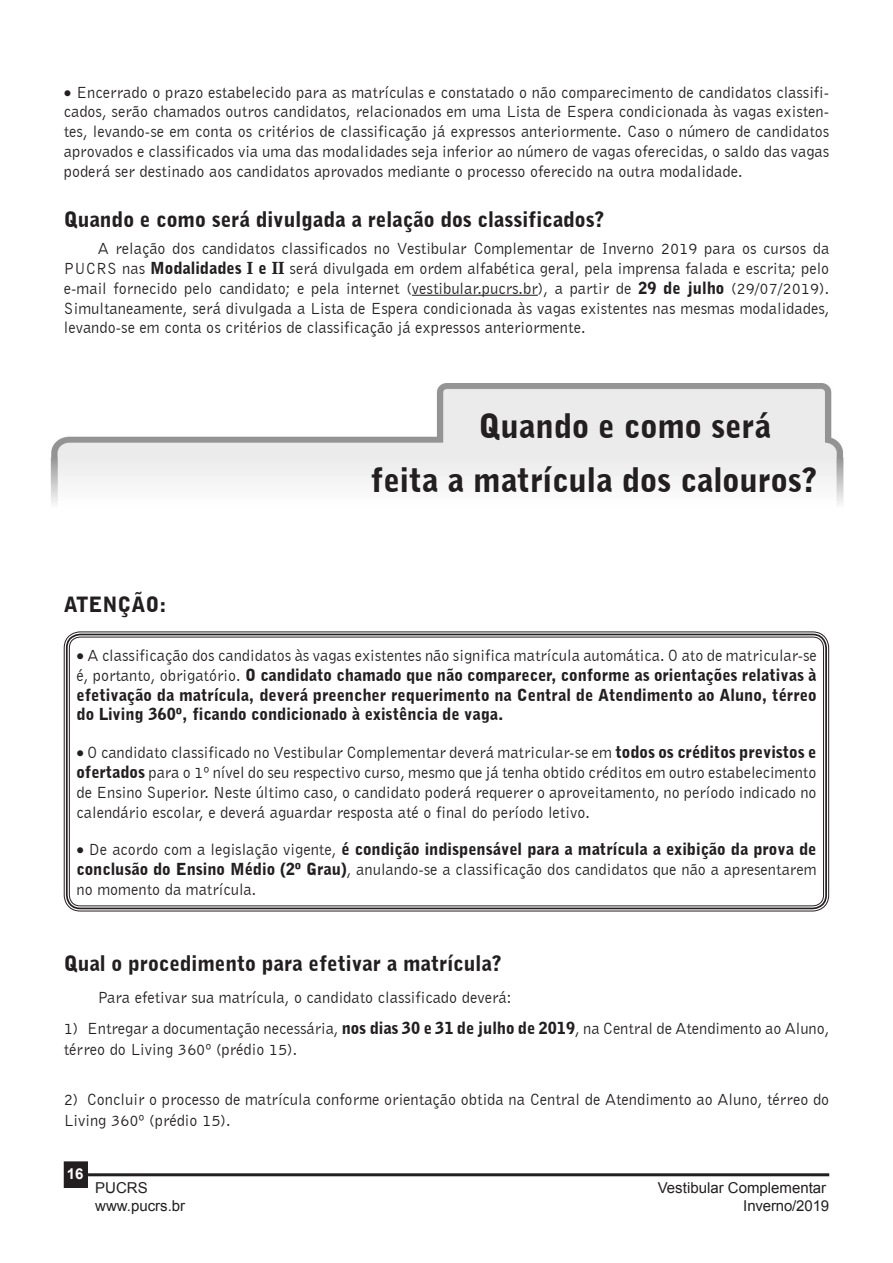
<style>
.page{position:relative;width:893px;height:1263px;background:#fff}
.page>*{position:absolute;margin:0;border:0;box-sizing:border-box;transform-origin:0 0}
.t1{font:900 33px "Bell Gothic BT";color:#231f20}
.t2{font:900 21px "Bell Gothic BT";color:#231f20}
.Corpo_do_Texto_3{font:16.5px/19.8px "Bell Gothic BT";color:#231f20;text-align:justify}
.Corpo_do_Texto_3-2{font:900 16.5px/19.8px "Bell Gothic BT";color:#231f20;text-align:justify}
.t3{font:15px "Arial";color:#231f20}
.t4{font:700 15px "Arial";color:#fff}
.s1{font-weight:900}
.s2{font-weight:400}
</style>
<div class="page">
<div style="left:64px;top:1162px;width:23px;height:25px;background:#231f20"></div>
<div style="left:64px;top:1161px;width:24px;height:27px;border:2px solid #231f20"></div>
<hr style="left:88px;top:1173px;width:741px;height:3px;background:#231f20">
<img style="left:50px;top:384px;width:794px;height:120px">
<hr style="left:412px;top:295px;width:126px;height:1px;background:#231f20">
<div style="left:66px;top:634px;width:761px;height:275px;border:2px solid #231f20;border-radius:14px"></div>
<p class="Corpo_do_Texto_3" style="left:64px;top:82px;width:767px">• Encerrado o prazo estabelecido para as matrículas e constatado o não comparecimento de candidatos classifi&shy;cados, serão chamados outros candidatos, relacionados em uma Lista de Espera condicionada às vagas existen&shy;tes, levando-se em conta os critérios de classificação já expressos anteriormente. Caso o número de candidatos aprovados e classificados via uma das modalidades seja inferior ao número de vagas oferecidas, o saldo das vagas poderá ser destinado aos candidatos aprovados mediante o processo oferecido na outra modalidade.</p>
<p class="t2" style="left:64px;top:207px;width:542px">Quando e como será divulgada a relação dos classificados?</p>
<p class="Corpo_do_Texto_3" style="left:64px;top:238px;width:767px;text-indent:34px">A relação dos candidatos classificados no Vestibular Complementar de Inverno 2019 para os cursos da PUCRS nas <span class="s1">Modalidades I e II</span> será divulgada em ordem alfabética geral, pela imprensa falada e escrita; pelo e-mail fornecido pelo candidato; e pela internet (vestibular.pucrs.br), a partir de <span class="s1">29 de julho</span> (29/07/2019).<br>Simultaneamente, será divulgada a Lista de Espera condicionada às vagas existentes nas mesmas modalidades, levando-se em conta os critérios de classificação já expressos anteriormente.</p>
<p class="t1" style="left:479px;top:406px;width:294px">Quando e como será</p>
<p class="t1" style="left:371px;top:460px;width:447px">feita a matrícula dos calouros?</p>
<p class="t2" style="left:64px;top:592px;width:104px">ATENÇÃO:</p>
<p class="Corpo_do_Texto_3-2" style="left:77px;top:645px;width:742px">• <span class="s2">A classificação dos candidatos às vagas existentes não significa matrícula automática. O ato de matricular-se é, portanto, obrigatório.</span> O candidato chamado que não comparecer, conforme as orientações relativas à efetivação da matrícula, deverá preencher requerimento na Central de Atendimento ao Aluno, térreo do Living 360º, ficando condicionado à existência de vaga.</p>
<p class="Corpo_do_Texto_3" style="left:77px;top:742px;width:742px">• O candidato classificado no Vestibular Complementar deverá matricular-se em <span class="s1">todos os créditos previstos e ofertados</span> para o 1º nível do seu respectivo curso, mesmo que já tenha obtido créditos em outro estabelecimento de Ensino Superior. Neste último caso, o candidato poderá requerer o aproveitamento, no período indicado no calendário escolar, e deverá aguardar resposta até o final do período letivo.</p>
<p class="Corpo_do_Texto_3" style="left:77px;top:840px;width:741px">• De acordo com a legislação vigente, <span class="s1">é condição indispensável para a matrícula a exibição da prova de conclusão do Ensino Médio (2º Grau)</span>, anulando-se a classificação dos candidatos que não a apresentarem no momento da matrícula.</p>
<p class="t2" style="left:64px;top:950px;width:439px">Qual o procedimento para efetivar a matrícula?</p>
<p class="Corpo_do_Texto_3" style="left:98px;top:987px;width:415px">Para efetivar sua matrícula, o candidato classificado deverá:</p>
<p class="Corpo_do_Texto_3" style="left:64px;top:1018px;width:767px;line-height:21px">1) Entregar a documentação necessária, <span class="s1">nos dias 30 e 31 de julho de 2019</span>, na Central de Atendimento ao Aluno, térreo do Living 360º (prédio 15).</p>
<p class="Corpo_do_Texto_3" style="left:64px;top:1089px;width:767px;line-height:21px">2) Concluir o processo de matrícula conforme orientação obtida na Central de Atendimento ao Aluno, térreo do<br>Living 360º (prédio 15).</p>
<p class="t4" style="left:67px;top:1164px;width:18px">16</p>
<p class="t3" style="left:95px;top:1178px;width:54px">PUCRS</p>
<p class="t3" style="left:658px;top:1178px;width:170px">Vestibular Complementar</p>
<p class="t3" style="left:95px;top:1196px;width:92px">www.pucrs.br</p>
<p class="t3" style="left:743px;top:1196px;width:87px">Inverno/2019</p>
</div>
